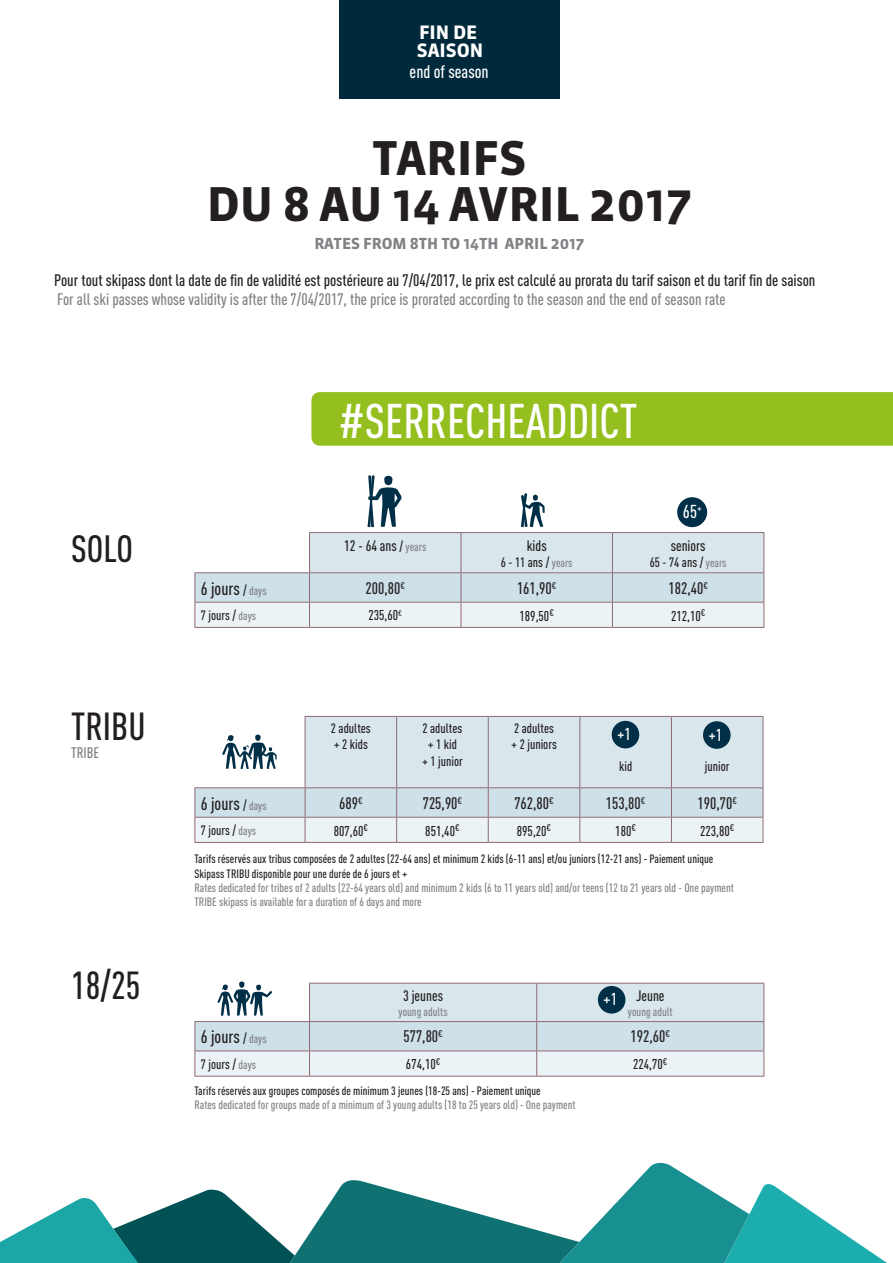
<style>
.page{position:relative;width:893px;height:1263px;background:#fff}
.page>*{position:absolute;margin:0;border:0;box-sizing:border-box;transform-origin:0 0}
.t1{font:500 48px "DIN Cond";color:#fff}
.t2{font:700 46.2px "Sanuk OT";color:#231f20}
.t3{font:500 38.55px "DIN Cond";color:#231f20}
.t4{font:500 37.5px "DIN Cond";color:#231f20}
.t5{font:700 18.45px "Sanuk OT";color:#fff}
.t6{font:500 18.45px "DIN Cond";color:#fff}
.t7{font:500 18px "DIN Cond";color:#231f20}
.t8{font:500 18px "DIN Cond";color:#fff}
.t9{font:500 16.95px "DIN Cond";color:#fff}
.t10{font:500 16.5px "DIN Cond";color:#231f20}
.t11{font:500 16.5px "DIN Cond";color:#808285}
.t12{font:700 15.15px "Sanuk OT";color:#808285}
.t13{font:500 15.15px "DIN Cond";color:#808285}
.t14{font:500 15px "DIN Cond";color:#231f20}
.t15{font:500 14.1px "DIN Cond";color:#231f20}
.t16{font:500 13.5px "DIN Cond";color:#231f20}
.t17{font:500 12px "DIN Cond";color:#808285}
.t18{font:500 12px "DIN Cond";color:#231f20}
.s1{font-size:13.5px}
.s2{font-size:12px;color:#808285}
</style>
<div class="page">
<hr style="left:194px;top:842px;width:111px;height:1px;background:#906a73">
<hr style="left:305px;top:842px;width:92px;height:1px;background:#906a73">
<hr style="left:397px;top:842px;width:91px;height:1px;background:#906a73">
<hr style="left:488px;top:842px;width:92px;height:1px;background:#906a73">
<hr style="left:580px;top:842px;width:91px;height:1px;background:#906a73">
<hr style="left:671px;top:842px;width:92px;height:1px;background:#906a73">
<hr style="left:310px;top:627px;width:151px;height:1px;background:#906a73">
<hr style="left:461px;top:627px;width:151px;height:1px;background:#906a73">
<hr style="left:612px;top:627px;width:152px;height:1px;background:#906a73">
<hr style="left:194px;top:627px;width:116px;height:1px;background:#906a73">
<hr style="left:310px;top:1076px;width:227px;height:1px;background:#906a73">
<hr style="left:537px;top:1076px;width:227px;height:1px;background:#906a73">
<hr style="left:194px;top:1076px;width:116px;height:1px;background:#906a73">
<svg style="left:639px;top:1162px;width:52px;height:16px"></svg>
<svg style="left:0;top:1178px;width:887px;height:85px"></svg>
<div style="left:311px;top:392px;width:582px;height:54px;background:#94bf1f"></div>
<svg style="left:194px;top:475px;width:571px;height:152px"></svg>
<div style="left:677px;top:497px;width:30px;height:30px;background:#002f47;border-radius:50%"></div>
<svg style="left:194px;top:981px;width:571px;height:95px;background:#d5e0e6"></svg>
<svg style="left:194px;top:716px;width:570px;height:126px;background:#d6e1e7"></svg>
<div style="left:339px;top:0;width:220px;height:99px;background:#00293b"></div>
<p class="t5" style="left:419px;top:20px;width:60px">FIN DE</p>
<p class="t5" style="left:417px;top:39px;width:68px">SAISON</p>
<p class="t8" style="left:410px;top:61px;width:81px">end of season</p>
<p class="t2" style="left:372px;top:129px;width:156px">TARIFS</p>
<p class="t2" style="left:207px;top:175px;width:487px">DU 8 AU 14 AVRIL 2017</p>
<p class="t12" style="left:314px;top:234px;width:272px">RATES FROM 8TH TO 14TH APRIL 2017</p>
<p class="t10" style="left:54px;top:270px;width:763px">Pour tout skipass dont la date de fin de validité est postérieure au 7/04/2017, le prix est calculé au prorata du tarif saison et du tarif fin de saison</p>
<p class="t11" style="left:57px;top:290px;width:670px">For all ski passes whose validity is after the 7/04/2017, the price is prorated according to the season and the end of season rate</p>
<p class="t4" style="left:71px;top:527px;width:63px">SOLO</p>
<p class="t3" style="left:71px;top:704px;width:76px">TRIBU</p>
<p class="t13" style="left:71px;top:744px;width:30px">TRIBE</p>
<p class="t3" style="left:71px;top:963px;width:71px">18/25</p>
<p class="t1" style="left:338px;top:392px;width:301px">#SERRECHEADDICT</p>
<p class="t14" style="left:344px;top:536px;width:84px">12 - 64 ans <span class="s1">/</span> <span class="s2">years</span></p>
<p class="t14" style="left:527px;top:536px;width:22px">kids</p>
<p class="t16" style="left:501px;top:554px;width:73px">6 - 11 ans / <span class="s2">years</span></p>
<p class="t6" style="left:683px;top:501px;width:20px">65<sup>+</sup></p>
<p class="t14" style="left:671px;top:536px;width:36px">seniors</p>
<p class="t16" style="left:650px;top:554px;width:78px">65 - 74 ans / <span class="s2">years</span></p>
<p class="t7" style="left:201px;top:578px;width:67px">6 jours <span class="s1">/</span> <span class="s2">days</span></p>
<p class="t10" style="left:366px;top:578px;width:41px">200,80<sup>€</sup></p>
<p class="t10" style="left:517px;top:578px;width:41px">161,90<sup>€</sup></p>
<p class="t10" style="left:668px;top:578px;width:41px">182,40<sup>€</sup></p>
<p class="t16" style="left:201px;top:607px;width:57px">7 jours / <span class="s2">days</span></p>
<p class="t15" style="left:368px;top:607px;width:35px">235,60<sup>€</sup></p>
<p class="t15" style="left:520px;top:608px;width:36px">189,50<sup>€</sup></p>
<p class="t15" style="left:671px;top:608px;width:36px">212,10<sup>€</sup></p>
<p class="t16" style="left:331px;top:720px;width:41px">2 adultes</p>
<p class="t16" style="left:334px;top:736px;width:36px">+ 2 kids</p>
<p class="t16" style="left:423px;top:720px;width:41px">2 adultes</p>
<p class="t16" style="left:428px;top:736px;width:31px">+ 1 kid</p>
<p class="t16" style="left:422px;top:753px;width:42px">+ 1 junior</p>
<p class="t16" style="left:514px;top:720px;width:41px">2 adultes</p>
<p class="t16" style="left:511px;top:736px;width:47px">+ 2 juniors</p>
<p class="t9" style="left:617px;top:724px;width:16px">+1</p>
<p class="t9" style="left:708px;top:725px;width:16px">+1</p>
<p class="t16" style="left:619px;top:758px;width:15px">kid</p>
<p class="t16" style="left:705px;top:758px;width:26px">junior</p>
<p class="t7" style="left:201px;top:793px;width:67px">6 jours <span class="s1">/</span> <span class="s2">days</span></p>
<p class="t10" style="left:339px;top:793px;width:25px">689<sup>€</sup></p>
<p class="t10" style="left:423px;top:793px;width:41px">725,90<sup>€</sup></p>
<p class="t10" style="left:514px;top:793px;width:41px">762,80<sup>€</sup></p>
<p class="t10" style="left:606px;top:793px;width:41px">153,80<sup>€</sup></p>
<p class="t10" style="left:697px;top:793px;width:41px">190,70<sup>€</sup></p>
<p class="t16" style="left:201px;top:822px;width:57px">7 jours / <span class="s2">days</span></p>
<p class="t15" style="left:334px;top:823px;width:36px">807,60<sup>€</sup></p>
<p class="t15" style="left:425px;top:823px;width:36px">851,40<sup>€</sup></p>
<p class="t15" style="left:517px;top:823px;width:36px">895,20<sup>€</sup></p>
<p class="t15" style="left:615px;top:823px;width:22px">180<sup>€</sup></p>
<p class="t15" style="left:700px;top:823px;width:36px">223,80<sup>€</sup></p>
<p class="t18" style="left:194px;top:852px;width:520px">Tarifs réservés aux tribus composées de 2 adultes (22-64 ans) et minimum 2 kids (6-11 ans) et/ou juniors (12-21 ans) - Paiement unique</p>
<p class="t18" style="left:194px;top:866px;width:215px">Skipass TRIBU disponible pour une durée de 6 jours et +</p>
<p class="t17" style="left:194px;top:880px;width:541px">Rates dedicated for tribes of 2 adults (22-64 years old) and minimum 2 kids (6 to 11 years old) and/or teens (12 to 21 years old - One payment</p>
<p class="t17" style="left:194px;top:895px;width:229px">TRIBE skipass is available for a duration of 6 days and more</p>
<p class="t14" style="left:403px;top:987px;width:41px">3 jeunes</p>
<p class="t17" style="left:399px;top:1004px;width:51px">young adults</p>
<p class="t9" style="left:603px;top:989px;width:16px">+1</p>
<p class="t14" style="left:636px;top:987px;width:30px">Jeune</p>
<p class="t17" style="left:628px;top:1004px;width:46px">young adult</p>
<p class="t7" style="left:201px;top:1026px;width:67px">6 jours <span class="s1">/</span> <span class="s2">days</span></p>
<p class="t10" style="left:403px;top:1026px;width:41px">577,80<sup>€</sup></p>
<p class="t10" style="left:631px;top:1026px;width:41px">192,60<sup>€</sup></p>
<p class="t16" style="left:201px;top:1056px;width:57px">7 jours / <span class="s2">days</span></p>
<p class="t15" style="left:406px;top:1056px;width:36px">674,10<sup>€</sup></p>
<p class="t15" style="left:633px;top:1056px;width:36px">224,70<sup>€</sup></p>
<p class="t18" style="left:194px;top:1083px;width:348px">Tarifs réservés aux groupes composés de minimum 3 jeunes (18-25 ans) - Paiement unique</p>
<p class="t17" style="left:194px;top:1098px;width:383px">Rates dedicated for groups made of a minimum of 3 young adults (18 to 25 years old) - One payment</p>
</div>
